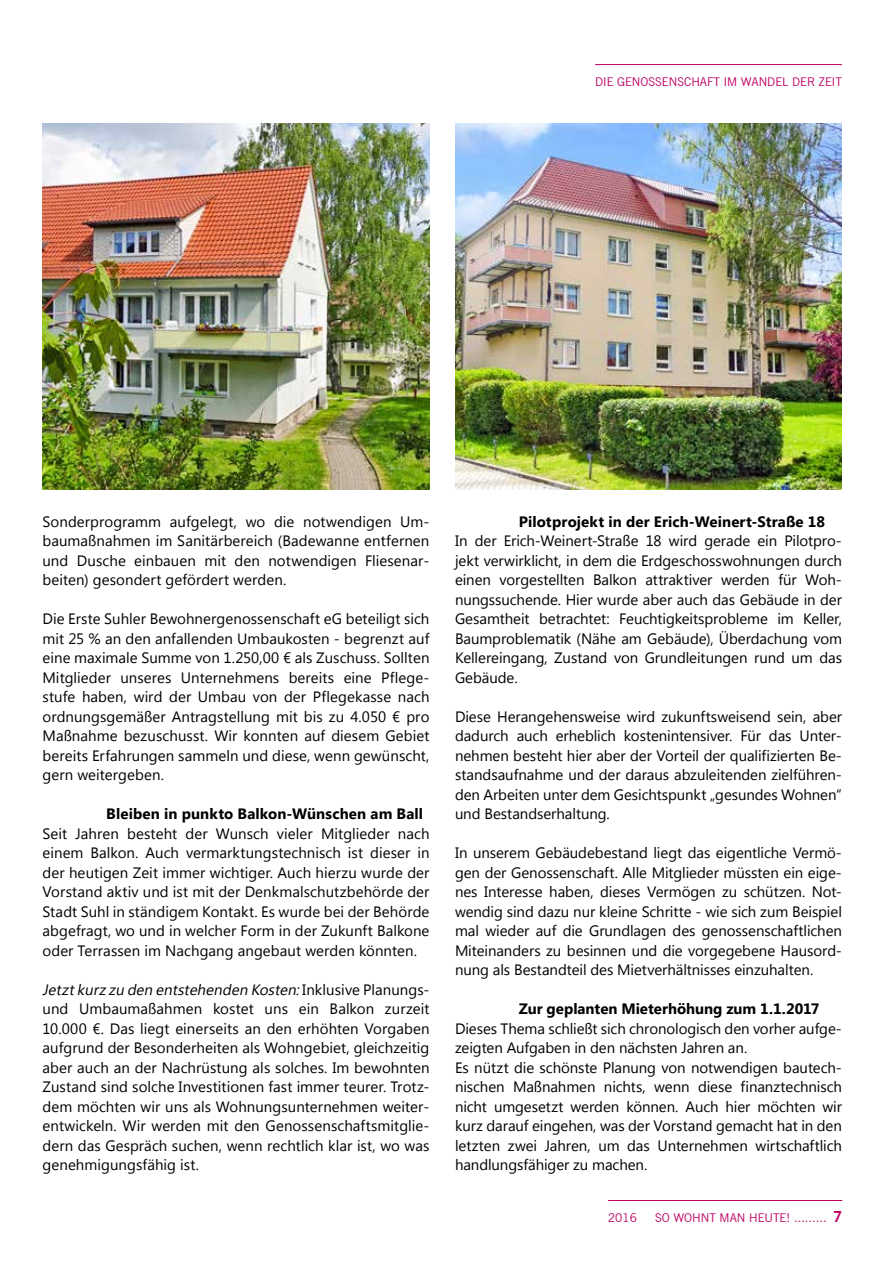
<style>
.page{position:relative;width:893px;height:1263px;background:#fff}
.page>*{position:absolute;margin:0;border:0;box-sizing:border-box;transform-origin:0 0}
.t1{font:15px/19.5px "Microsoft New Tai Lue";color:#000;text-align:justify}
.t2{font:700 15px "Microsoft New Tai Lue";letter-spacing:.005em;color:#000}
.t3{font:12px "News Gothic BT";color:#bc0062}
.s1{font-style:italic}
.s2{font-weight:700;font-size:15px}
</style>
<div class="page">
<hr style="left:595px;top:64px;width:247px;height:1px;background:#bc0062">
<hr style="left:608px;top:1200px;width:234px;height:1px;background:#bc0062">
<img style="left:43px;top:123px;width:386px;height:366px">
<img style="left:455px;top:123px;width:387px;height:366px">
<p class="t3" style="left:595px;top:74px;width:248px">DIE GENOSSENSCHAFT IM WANDEL DER ZEIT</p>
<p class="t1" style="left:43px;top:513px;width:388px">Sonderprogramm aufgelegt, wo die notwendigen Um&shy;baumaßnahmen im Sanitärbereich (Badewanne entfernen und Dusche einbauen mit den notwendigen Fliesenar&shy;beiten) gesondert gefördert werden.</p>
<p class="t1" style="left:43px;top:610px;width:388px">Die Erste Suhler Bewohnergenossenschaft eG beteiligt sich mit 25 % an den anfallenden Umbaukosten - begrenzt auf eine maximale Summe von 1.250,00 € als Zuschuss. Sollten Mitglieder unseres Unternehmens bereits eine Pflege&shy;stufe haben, wird der Umbau von der Pflegekasse nach ordnungsgemäßer Antragstellung mit bis zu 4.050 € pro Maßnahme bezuschusst. Wir konnten auf diesem Gebiet bereits Erfahrungen sammeln und diese, wenn gewünscht, gern weitergeben.</p>
<p class="t2" style="left:106px;top:805px;width:318px">Bleiben in punkto Balkon-Wünschen am Ball</p>
<p class="t1" style="left:43px;top:825px;width:388px">Seit Jahren besteht der Wunsch vieler Mitglieder nach einem Balkon. Auch vermarktungstechnisch ist dieser in der heutigen Zeit immer wichtiger. Auch hierzu wurde der Vorstand aktiv und ist mit der Denkmalschutzbehörde der Stadt Suhl in ständigem Kontakt. Es wurde bei der Behörde abgefragt, wo und in welcher Form in der Zukunft Balkone oder Terrassen im Nachgang angebaut werden könnten.</p>
<p class="t1" style="left:43px;top:981px;width:388px"><span class="s1">Jetztkurz zu den entstehenden Kosten:</span>I n k l u s i ve P l a n u n g s - und Umbaumaßahmen kostet uns ein Balkon zurzeit 10.000 €. Das liegt einerseits an den erhöhten Vorgaben aufgrund der Besonderheiten als Wohngebiet, gleichzeitig aber auch an der Nachrüstung als solches. Im bewohnten Zustand sind solche Investitionen fast immer teurer. Trotz&shy;dem möchten wir uns als Wohnungsunternehmen weiter&shy;entwickeln. Wir werden mit den Genossenschaftsmitglie&shy;dern das Gespräch suchen, wenn rechtlich klar ist, wo was genehmigungsfähig ist.</p>
<p class="t2" style="left:519px;top:513px;width:308px">Pilotprojekt in der Erich-Weinert-Straße 18</p>
<p class="t1" style="left:455px;top:532px;width:388px">In der Erich-Weinert-Straße 18 wird gerade ein Pilotpro&shy;jekt verwirklicht, in dem die Erdgeschosswohnungen durch einen vorgestellten Balkon attraktiver werden für Woh&shy;nungssuchende. Hier wurde aber auch das Gebäude in der Gesamtheit betrachtet: Feuchtigkeitsprobleme im Keller, Baumproblematik (Nähe am Gebäude), Überdachung vom Kellereingang, Zustand von Grundleitungen rund um das Gebäude.</p>
<p class="t1" style="left:455px;top:708px;width:389px">Diese Herangehensweise wird zukunftsweisend sein, aber dadurch auch erheblich kostenintensiver. Für das Unter&shy;nehmen besteht hier aber der Vorteil der qualifizierten Be&shy;standsaufnahme und der daraus abzuleitenden zielführen&shy;den Arbeiten unter dem Gesichtspunkt „gesundes Wohnen“ und Bestandserhaltung.</p>
<p class="t1" style="left:455px;top:844px;width:388px">In unserem Gebäudebestand liegt das eigentliche Vermö&shy;gen der Genossenschaft. Alle Mitglieder müssten ein eige&shy;nes Interesse haben, dieses Vermögen zu schützen. Not&shy;wendig sind dazu nur kleine Schritte - wie sich zum Beispiel mal wieder auf die Grundlagen des genossenschaftlichen Miteinanders zu besinnen und die vorgegebene Hausord&shy;nung als Bestandteil des Mietverhältnisses einzuhalten.</p>
<p class="t2" style="left:519px;top:1000px;width:302px">Zur geplanten Mieterhöhung zum 1.1.2017</p>
<p class="t1" style="left:455px;top:1020px;width:388px;text-align:left">Dieses Thema schließt sich chronologisch den vorher aufge&shy;zeigten Aufgaben in den nächsten Jahren an.<br>Es nützt die schönste Planung von notwendigen bautech&shy;nischen Maßnahmen nichts, wenn diese finanztechnisch nicht umgesetzt werden können. Auch hier möchten wir kurz darauf eingehen, was der Vorstand gemacht hat in den letzten zwei Jahren, um das Unternehmen wirtschaftlich handlungsfähiger zu machen.</p>
<p class="t3" style="left:608px;top:1210px;width:30px">2016</p>
<p class="t3" style="left:655px;top:1210px;width:189px">SO WOHNT MAN HEUTE! ......... <span class="s2">7</span></p>
</div>
